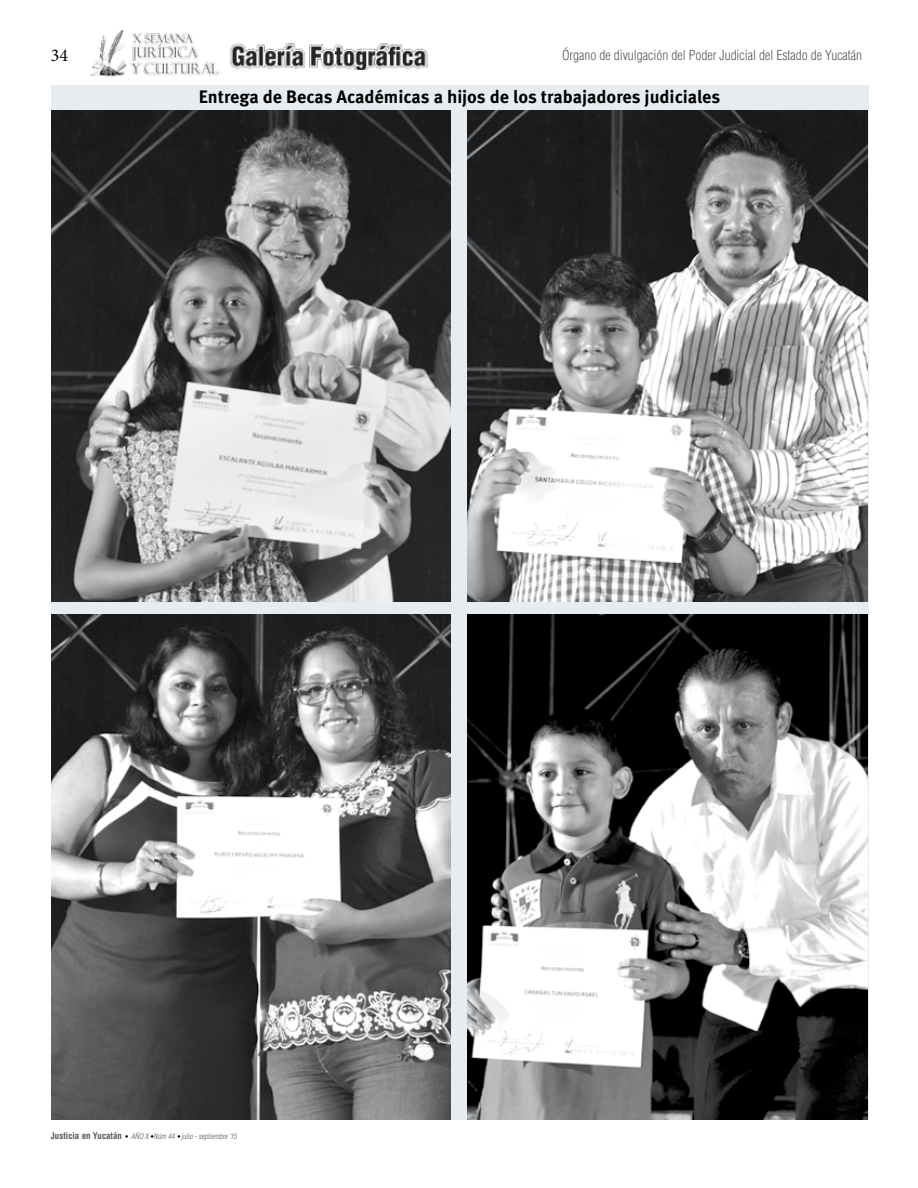
<style>
.page{position:relative;width:918px;height:1188px;background:#fff}
.page>*{position:absolute;margin:0;border:0;box-sizing:border-box;transform-origin:0 0}
.t1{font:700 18px "Meta Pro";letter-spacing:-.005em;color:#000}
.t2{font:18px "Minion Pro";color:#000}
.t3{font:300 condensed 13.5px "Helvetica LT Std";color:#58585a}
.t4{font:italic 300 condensed 7.5px "Helvetica LT Std";color:#58585a}
.s1{font-weight:700;font-style:normal;font-size:9px}
</style>
<div class="page">
<img style="left:90px;top:29px;width:130px;height:50px">
<div style="left:51px;top:85px;width:817px;height:1035px;background:#e7ecf0"></div>
<img style="left:51px;top:111px;width:400px;height:491px">
<img style="left:468px;top:111px;width:399px;height:491px">
<img style="left:51px;top:614px;width:400px;height:506px">
<img style="left:468px;top:614px;width:399px;height:506px">
<img style="left:230px;top:43px;width:198px;height:27px">
<p class="t2" style="left:51px;top:43px;width:19px">34</p>
<p class="t3" style="left:562px;top:47px;width:302px">Órgano de divulgación del Poder Judicial del Estado de Yucatán</p>
<p class="t1" style="left:199px;top:85px;width:523px">Entrega de Becas Académicas a hijos de los trabajadores judiciales</p>
<p class="t4" style="left:51px;top:1132px;width:187px"><span class="s1">Justicia en Yucatán</span> AÑO X Núm 44 julio - septiembre ‘15</p>
</div>
